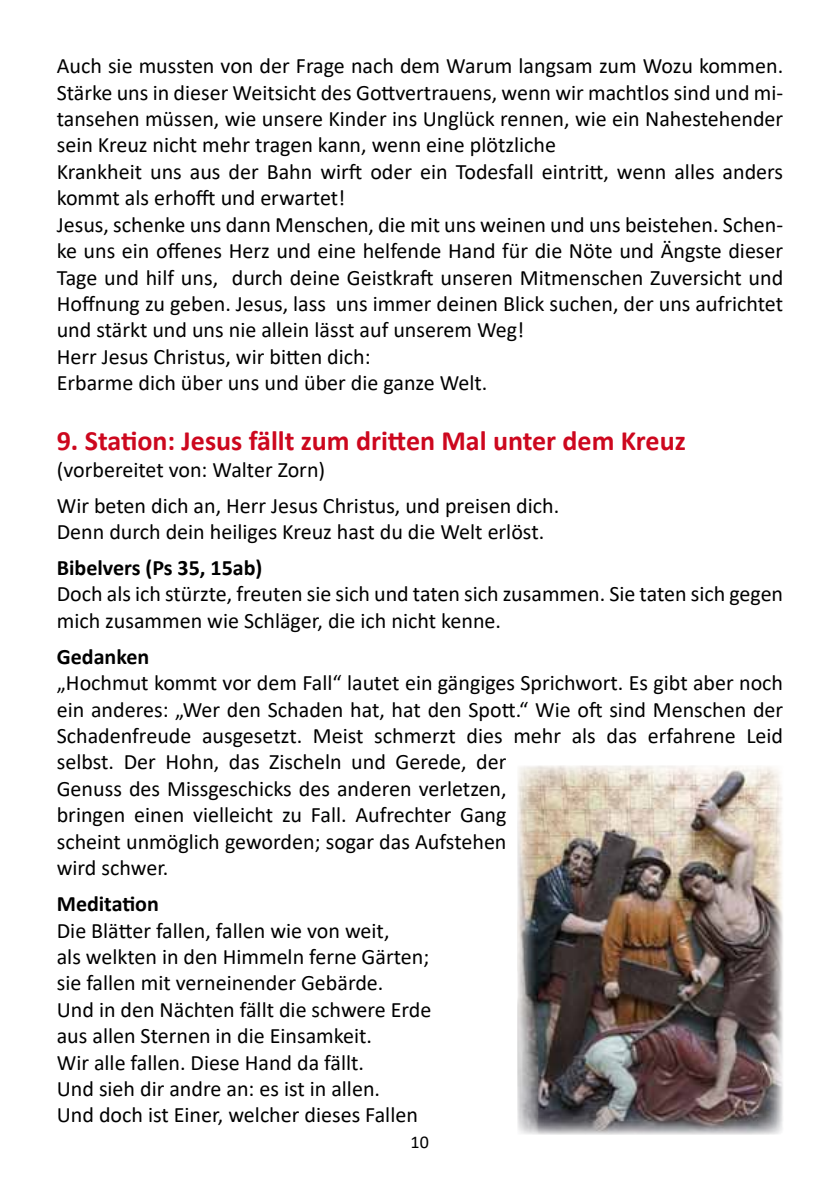
<style>
.page{position:relative;width:840px;height:1191px;background:#fff}
.page>*{position:absolute;margin:0;border:0;box-sizing:border-box;transform-origin:0 0}
.t1{font:700 28px "Calibri";color:#cd071e}
.t2{font:22px/26.4px "Calibri";color:#000}
.t3{font:700 22px "Calibri";color:#000}
.t4{font:18px "Calibri";color:#000}
</style>
<div class="page">
<img style="left:517px;top:765px;width:265px;height:369px">
<p class="t2" style="left:57px;top:52px;width:727px">Auch sie mussten von der Frage nach dem Warum langsam zum Wozu kommen.<br>Stärke uns in dieser Weitsicht des Gottvertrauens, wenn wir machtlos sind und mi&shy;tansehen müssen, wie unsere Kinder ins Unglück rennen, wie ein Nahestehender sein Kreuz nicht mehr tragen kann, wenn eine plötzliche<br>Krankheit uns aus der Bahn wirft oder ein Todesfall eintritt, wenn alles anders kommt als erhofft und erwartet!<br>Jesus, schenke uns dann Menschen, die mit uns weinen und uns beistehen. Schen&shy;ke uns ein offenes Herz und eine helfende Hand für die Nöte und Ängste dieser Tage und hilf uns, durch deine Geistkraft unseren Mitmenschen Zuversicht und Hoffnung zu geben. Jesus, lass uns immer deinen Blick suchen, der uns aufrichtet und stärkt und uns nie allein lässt auf unserem Weg!<br>Herr Jesus Christus, wir bitten dich:<br>Erbarme dich über uns und über die ganze Welt.</p>
<p class="t1" style="left:57px;top:421px;width:630px">9. Station: Jesus fällt zum dritten Mal unter dem Kreuz</p>
<p class="t2" style="left:57px;top:451px;width:503px;line-height:36px">(vorbereitet von: Walter Zorn)<br>Wir beten dich an, Herr Jesus Christus, und preisen dich.</p>
<p class="t2" style="left:57px;top:518px;width:488px">Denn durch dein heiliges Kreuz hast du die Welt erlöst.</p>
<p class="t3" style="left:57px;top:552px;width:207px">Bibelvers (Ps 35, 15ab)</p>
<p class="t2" style="left:57px;top:580px;width:727px">Doch als ich stürzte, freuten sie sich und taten sich zusammen. Sie taten sich gegen mich zusammen wie Schläger, die ich nicht kenne.</p>
<p class="t3" style="left:57px;top:641px;width:94px">Gedanken</p>
<p class="t2" style="left:57px;top:669px;width:727px">„Hochmut kommt vor dem Fall“ lautet ein gängiges Sprichwort. Es gibt aber noch ein anderes: „Wer den Schaden hat, hat den Spott.“ Wie oft sind Menschen der Schadenfreude ausgesetzt. Meist schmerzt dies mehr als das erfahrene Leid selbst. Der Hohn, das Zischeln und Gerede, der<br>Genuss des Missgeschicks des anderen verletzen,<br>bringen einen vielleicht zu Fall. Aufrechter Gang<br>scheint unmöglich geworden; sogar das Aufstehen<br>wird schwer.</p>
<p class="t3" style="left:57px;top:888px;width:104px">Meditation</p>
<p class="t2" style="left:57px;top:916px;width:376px">Die Blätter fallen, fallen wie von weit,<br>als welkten in den Himmeln ferne Gärten; sie fallen mit verneinender Gebärde.<br>Und in den Nächten fällt die schwere Erde aus allen Sternen in die Einsamkeit.<br>Wir alle fallen. Diese Hand da fällt.<br>Und sieh dir andre an: es ist in allen.<br>Und doch ist Einer, welcher dieses Fallen</p>
<p class="t4" style="left:410px;top:1129px;width:20px">10</p>
</div>
